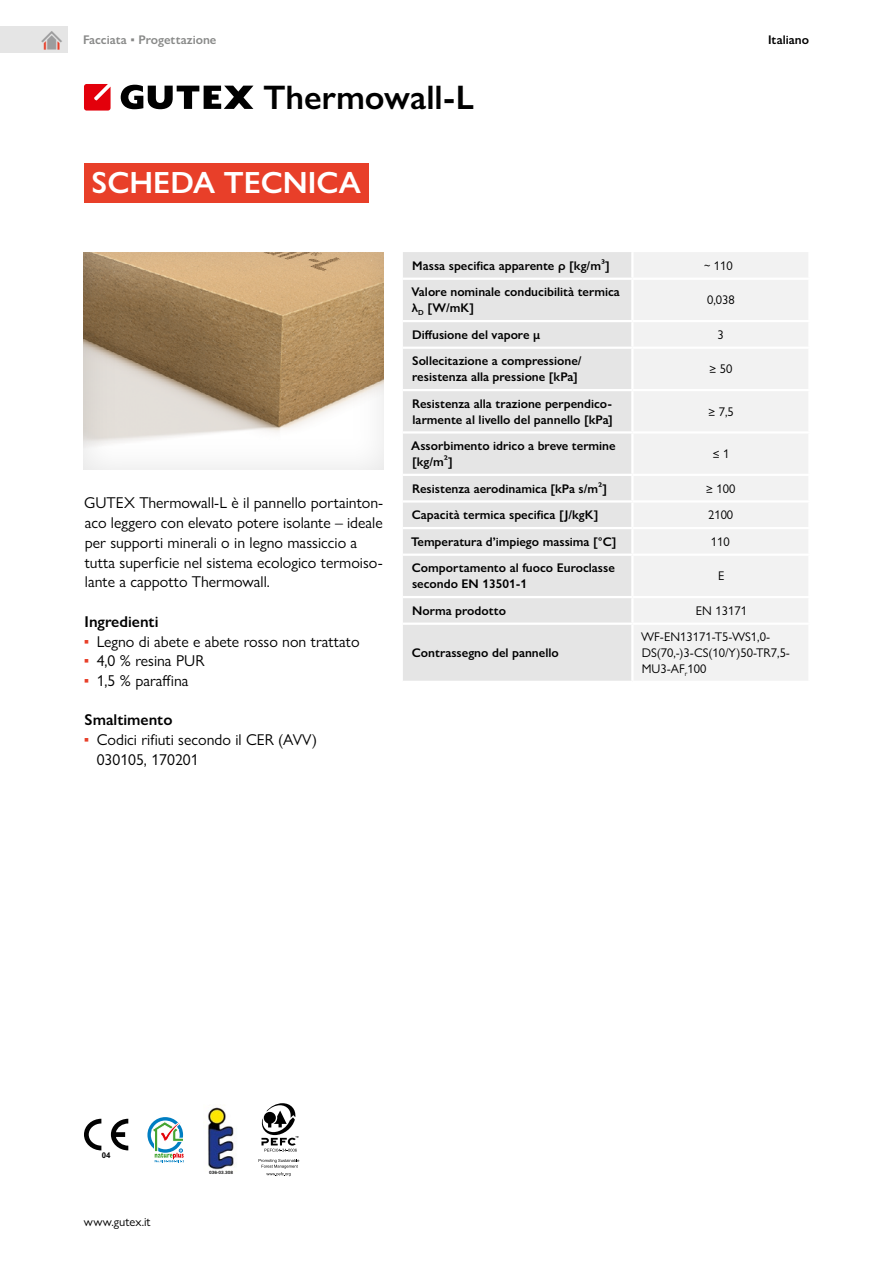
<style>
.page{position:relative;width:893px;height:1263px;background:#fff}
.page>*{position:absolute;margin:0;border:0;box-sizing:border-box;transform-origin:0 0}
._2_Titel-Produktname{font:600 34.2px "Gill Sans Nova";color:#000}
._2_Titel-1{font:600 30.75px "Gill Sans Nova";color:#fff}
._3_Absatz{font:15.75px/19.6px "Gill Sans Nova";color:#000}
._2_Titel-4-Zwischen{font:600 15.75px "Gill Sans Nova";color:#000}
._3_Liste-1-Folge{font:15.75px "Gill Sans Nova";color:#000}
._4_Tabelle-Body-Herv{font:600 12.6px/15.8px "Gill Sans Nova";color:#000}
._4_Tabelle-BodyLinks{font:12.6px/15.8px "Gill Sans Nova";color:#000}
._4_Tabelle-Body{font:12.6px "Gill Sans Nova";color:#000}
._0_Cluster{font:600 12.6px "Gill Sans Nova";color:#888988}
._0_Sprache{font:600 12.6px "Gill Sans Nova";color:#000}
.ImageLabel{font:700 7.95px "Arial";color:#020202}
.ImageLabel-2{font:4.5px "Arial Rounded MT Bold";color:#020202}
.s1{color:#9c9c9d}
.s2{color:#e83f29}
</style>
<div class="page">
<div style="left:0;top:27px;width:68px;height:26px;background:#e5e5e5"></div>
<svg style="left:83px;top:252px;width:301px;height:218px"></svg>
<svg style="left:84px;top:1119px;width:44px;height:31px"></svg>
<div style="left:147px;top:1117px;width:36px;height:36px;border:3px solid #007ec2;border-radius:50%"></div>
<svg style="left:152px;top:1121px;width:32px;height:42px"></svg>
<img style="left:208px;top:1107px;width:26px;height:63px">
<svg style="left:261px;top:1103px;width:37px;height:49px"></svg>
<svg style="left:259px;top:1159px;width:40px;height:17px"></svg>
<div style="left:84px;top:163px;width:284px;height:39px;background:#e83f29"></div>
<div style="left:403px;top:252px;width:228px;height:429px;background:#e5e5e5"></div>
<div style="left:634px;top:252px;width:174px;height:428px;background:#f2f2f2"></div>
<hr style="left:403px;top:278px;width:229px;height:2px;background:#fff">
<hr style="left:632px;top:278px;width:178px;height:2px;background:#fff">
<hr style="left:403px;top:320px;width:229px;height:2px;background:#fff">
<hr style="left:632px;top:320px;width:178px;height:2px;background:#fff">
<hr style="left:403px;top:347px;width:229px;height:2px;background:#fff">
<hr style="left:632px;top:347px;width:178px;height:2px;background:#fff">
<hr style="left:403px;top:389px;width:229px;height:2px;background:#fff">
<hr style="left:632px;top:389px;width:178px;height:2px;background:#fff">
<hr style="left:403px;top:431px;width:229px;height:3px;background:#fff">
<hr style="left:632px;top:431px;width:178px;height:3px;background:#fff">
<hr style="left:403px;top:474px;width:229px;height:2px;background:#fff">
<hr style="left:632px;top:474px;width:178px;height:2px;background:#fff">
<hr style="left:403px;top:500px;width:229px;height:3px;background:#fff">
<hr style="left:632px;top:500px;width:178px;height:3px;background:#fff">
<hr style="left:403px;top:527px;width:229px;height:2px;background:#fff">
<hr style="left:632px;top:527px;width:178px;height:2px;background:#fff">
<hr style="left:403px;top:554px;width:229px;height:2px;background:#fff">
<hr style="left:632px;top:554px;width:178px;height:2px;background:#fff">
<hr style="left:403px;top:596px;width:229px;height:2px;background:#fff">
<hr style="left:632px;top:596px;width:178px;height:2px;background:#fff">
<hr style="left:403px;top:622px;width:229px;height:3px;background:#fff">
<hr style="left:632px;top:622px;width:178px;height:3px;background:#fff">
<svg style="left:121px;top:85px;width:132px;height:24px"></svg>
<svg style="left:84px;top:84px;width:27px;height:27px"></svg>
<p class="_0_Cluster" style="left:41px;top:32px;width:177px"><span class="s1">▼</span> Facciata ▪ Progettazione</p>
<p class="_2_Titel-Produktname" style="left:264px;top:76px;width:212px">Thermowall-L</p>
<p class="_2_Titel-1" style="left:92px;top:163px;width:271px">SCHEDA TECNICA</p>
<p class="_4_Tabelle-Body-Herv" style="left:412px;top:258px;width:199px">Massa specifica apparente ρ [kg/m³]</p>
<p class="_4_Tabelle-Body" style="left:704px;top:258px;width:30px">~ 110</p>
<p class="_4_Tabelle-Body-Herv" style="left:411px;top:284px;width:210px">Valore nominale conducibilità termica λ<sub>D</sub> [W/mK]</p>
<p class="_4_Tabelle-Body" style="left:707px;top:292px;width:29px">0,038</p>
<p class="_4_Tabelle-Body-Herv" style="left:412px;top:326px;width:129px">Diffusione del vapore µ</p>
<p class="_4_Tabelle-Body" style="left:717px;top:327px;width:8px">3</p>
<p class="_4_Tabelle-Body-Herv" style="left:412px;top:353px;width:171px">Sollecitazione a compressione/</p>
<p class="_4_Tabelle-Body-Herv" style="left:412px;top:369px;width:167px">resistenza alla pressione [kPa]</p>
<p class="_4_Tabelle-Body" style="left:709px;top:361px;width:24px">≥ 50</p>
<p class="_0_Sprache" style="left:768px;top:32px;width:42px">Italiano</p>
<p class="_3_Absatz" style="left:84px;top:493px;width:301px">GUTEX Thermowall-L è il pannello portainton&shy;aco leggero con elevato potere isolante – ideale per supporti minerali o in legno massiccio a tutta superficie nel sistema ecologico termoiso&shy;lante a cappotto Thermowall.</p>
<p class="_2_Titel-4-Zwischen" style="left:85px;top:612px;width:75px">Ingredienti</p>
<p class="_3_Absatz" style="left:84px;top:631px;width:277px"><span class="s2">▪</span> Legno di abete e abete rosso non trattato</p>
<p class="_3_Absatz" style="left:84px;top:651px;width:122px"><span class="s2">▪</span> 4,0 % resina PUR</p>
<p class="_3_Absatz" style="left:84px;top:671px;width:106px"><span class="s2">▪</span> 1,5 % paraffina</p>
<p class="_2_Titel-4-Zwischen" style="left:85px;top:710px;width:89px">Smaltimento</p>
<p class="_3_Absatz" style="left:84px;top:730px;width:235px"><span class="s2">▪</span> Codici rifiuti secondo il CER (AVV)</p>
<p class="_3_Liste-1-Folge" style="left:97px;top:750px;width:103px">030105, 170201</p>
<p class="_4_Tabelle-Body-Herv" style="left:412px;top:395px;width:202px">Resistenza alla trazione perpendico&shy;larmente al livello del pannello [kPa]</p>
<p class="_4_Tabelle-Body" style="left:708px;top:404px;width:27px">≥ 7,5</p>
<p class="_4_Tabelle-Body-Herv" style="left:411px;top:438px;width:206px">Assorbimento idrico a breve termine [kg/m²]</p>
<p class="_4_Tabelle-Body" style="left:713px;top:446px;width:18px">≤ 1</p>
<p class="_4_Tabelle-Body-Herv" style="left:412px;top:480px;width:196px">Resistenza aerodinamica [kPa s/m²]</p>
<p class="_4_Tabelle-Body" style="left:706px;top:480px;width:31px">≥ 100</p>
<p class="_4_Tabelle-Body-Herv" style="left:412px;top:507px;width:188px">Capacità termica specifica [J/kgK]</p>
<p class="_4_Tabelle-Body" style="left:708px;top:507px;width:27px">2100</p>
<p class="_4_Tabelle-Body-Herv" style="left:411px;top:533px;width:207px">Temperatura d’impiego massima [°C]</p>
<p class="_4_Tabelle-Body" style="left:711px;top:534px;width:20px">110</p>
<p class="_4_Tabelle-Body-Herv" style="left:412px;top:560px;width:205px">Comportamento al fuoco Euroclasse secondo EN 13501-1</p>
<p class="_4_Tabelle-Body" style="left:718px;top:568px;width:8px">E</p>
<p class="_4_Tabelle-Body-Herv" style="left:412px;top:602px;width:95px">Norma prodotto</p>
<p class="_4_Tabelle-Body" style="left:696px;top:603px;width:53px">EN 13171</p>
<p class="_4_Tabelle-Body-Herv" style="left:412px;top:645px;width:148px">Contrassegno del pannello</p>
<p class="_4_Tabelle-BodyLinks" style="left:641px;top:629px;width:150px">WF-EN13171-T5-WS1,0-<br>DS(70,-)3-CS(10/Y)50-TR7,5-<br>MU3-AF<sub>r</sub>100</p>
<p class="ImageLabel" style="left:102px;top:1149px;width:10px">04</p>
<p class="_4_Tabelle-BodyLinks" style="left:84px;top:1213px;width:68px">www.gutex.it</p>
<p class="ImageLabel-2" style="left:209px;top:1170px;width:25px">036-03.308</p>
</div>
